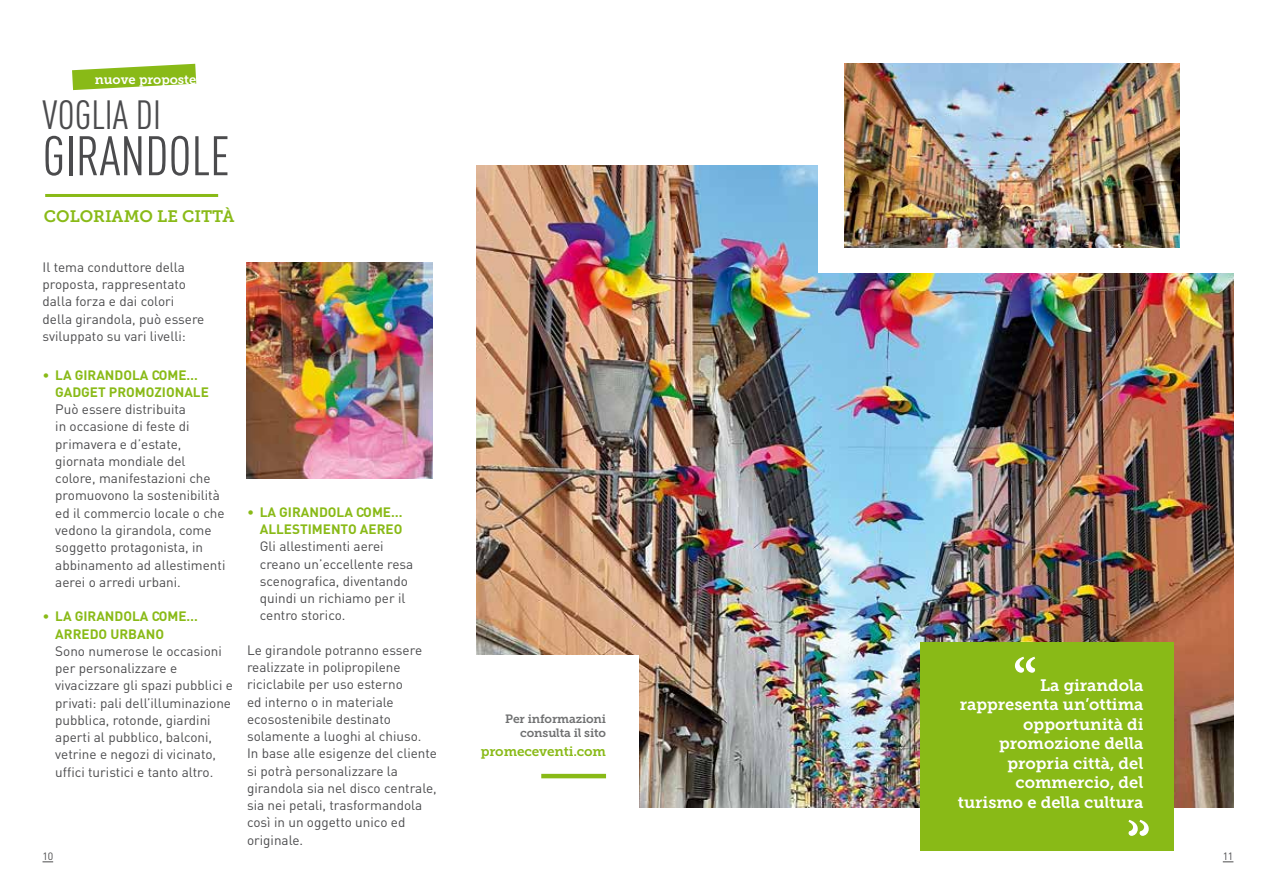
<style>
.page{position:relative;width:1276px;height:893px;background:#fff}
.page>*{position:absolute;margin:0;border:0;box-sizing:border-box;transform-origin:0 0}
.t1{font:700 condensed 57.3px "Minion Pro";color:#fff}
.t2{font:54.75px "DIN Cond";color:#4b4b4d}
.t3{font:40.2px "DIN Cond";color:#4b4b4d}
.t4{font:16.5px/19.5px "Museo JH Slab 700";color:#fff;text-align:right}
.t5{font:16.5px "Museo JH Slab 700";color:#89ba17}
.t6{font:13.5px/17.2px "DIN";color:#4b4b4d}
.t7{font:700 13.5px/17.2px "DIN";color:#89ba17}
.t8{font:13.5px "Museo JH Slab 700";letter-spacing:-.01em;color:#89ba17}
.t9{font:12.9px "Museo JH Slab 700";color:#fff}
.t10{font:12px/13.5px "Museo JH Slab 700";letter-spacing:-.01em;color:#707172;text-align:right}
.t11{font:10.5px "DIN";color:#4b4b4d}
.s1{font-weight:400}
</style>
<div class="page">
<img style="left:476px;top:166px;width:757px;height:642px">
<div style="left:456px;top:656px;width:183px;height:189px;background:#fff"></div>
<svg style="left:72px;top:64px;width:124px;height:26px"></svg>
<hr style="left:45px;top:194px;width:173px;height:3px;background:#89ba17">
<div style="left:920px;top:642px;width:254px;height:208px;background:#89ba17"></div>
<img style="left:247px;top:262px;width:185px;height:217px">
<hr style="left:541px;top:774px;width:65px;height:4px;background:#89ba17">
<div style="left:818px;top:32px;width:429px;height:241px;background:#fff"></div>
<img style="left:844px;top:64px;width:335px;height:184px">
<p class="t9" style="left:95px;top:72px;width:103px">nuove proposte</p>
<h3 class="t3" style="left:43px;top:92px;width:120px">VOGLIA DI</h3>
<h2 class="t2" style="left:43px;top:124px;width:189px">GIRANDOLE</h2>
<p class="t5" style="left:44px;top:207px;width:192px">COLORIAMO LE CITTÀ</p>
<p class="t6" style="left:43px;top:258px;width:163px">Il tema conduttore della proposta, rappresentato dalla forza e dai colori della girandola, può essere sviluppato su vari livelli:</p>
<p class="t7" style="left:55px;top:366px;width:155px;text-indent:-13px"><span class="s1">•</span> LA GIRANDOLA COME…<br>GADGET PROMOZIONALE</p>
<p class="t6" style="left:55px;top:400px;width:172px">Può essere distribuita<br>in occasione di feste di primavera e d’estate, giornata mondiale del colore, manifestazioni che promuovono la sostenibilità ed il commercio locale o che vedono la girandola, come soggetto protagonista, in abbinamento ad allestimenti aerei o arredi urbani.</p>
<p class="t7" style="left:55px;top:607px;width:144px;text-indent:-13px"><span class="s1">•</span> LA GIRANDOLA COME…<br>ARREDO URBANO</p>
<p class="t6" style="left:55px;top:642px;width:179px">Sono numerose le occasioni per personalizzare e vivacizzare gli spazi pubblici e privati: pali dell’illuminazione pubblica, rotonde, giardini aperti al pubblico, balconi, vetrine e negozi di vicinato, uffici turistici e tanto altro.</p>
<p class="t7" style="left:247px;top:503px;width:157px;text-align:right"><span class="s1">•</span> LA GIRANDOLA COME…<br>ALLESTIMENTO AEREO</p>
<p class="t6" style="left:260px;top:537px;width:155px">Gli allestimenti aerei creano un’eccellente resa scenografica, diventando quindi un richiamo per il centro storico.</p>
<p class="t6" style="left:247px;top:641px;width:191px">Le girandole potranno essere realizzate in polipropilene riciclabile per uso esterno<br>ed interno o in materiale ecosostenibile destinato solamente a luoghi al chiuso.<br>In base alle esigenze del cliente si potrà personalizzare la girandola sia nel disco centrale, sia nei petali, trasformandola così in un oggetto unico ed originale.</p>
<p class="t10" style="left:505px;top:713px;width:102px">Per informazioni consulta il sito</p>
<p class="t8" style="left:481px;top:744px;width:127px">promeceventi.com</p>
<h1 class="t1" style="left:1013px;top:639px;width:25px">“</h1>
<p class="t4" style="left:957px;top:675px;width:187px">La girandola rappresenta un’ottima opportunità di promozione della propria città, del commercio, del turismo e della cultura</p>
<p class="t11" style="left:43px;top:850px;width:12px">10</p>
<p class="t11" style="left:1222px;top:850px;width:12px">11</p>
</div>
